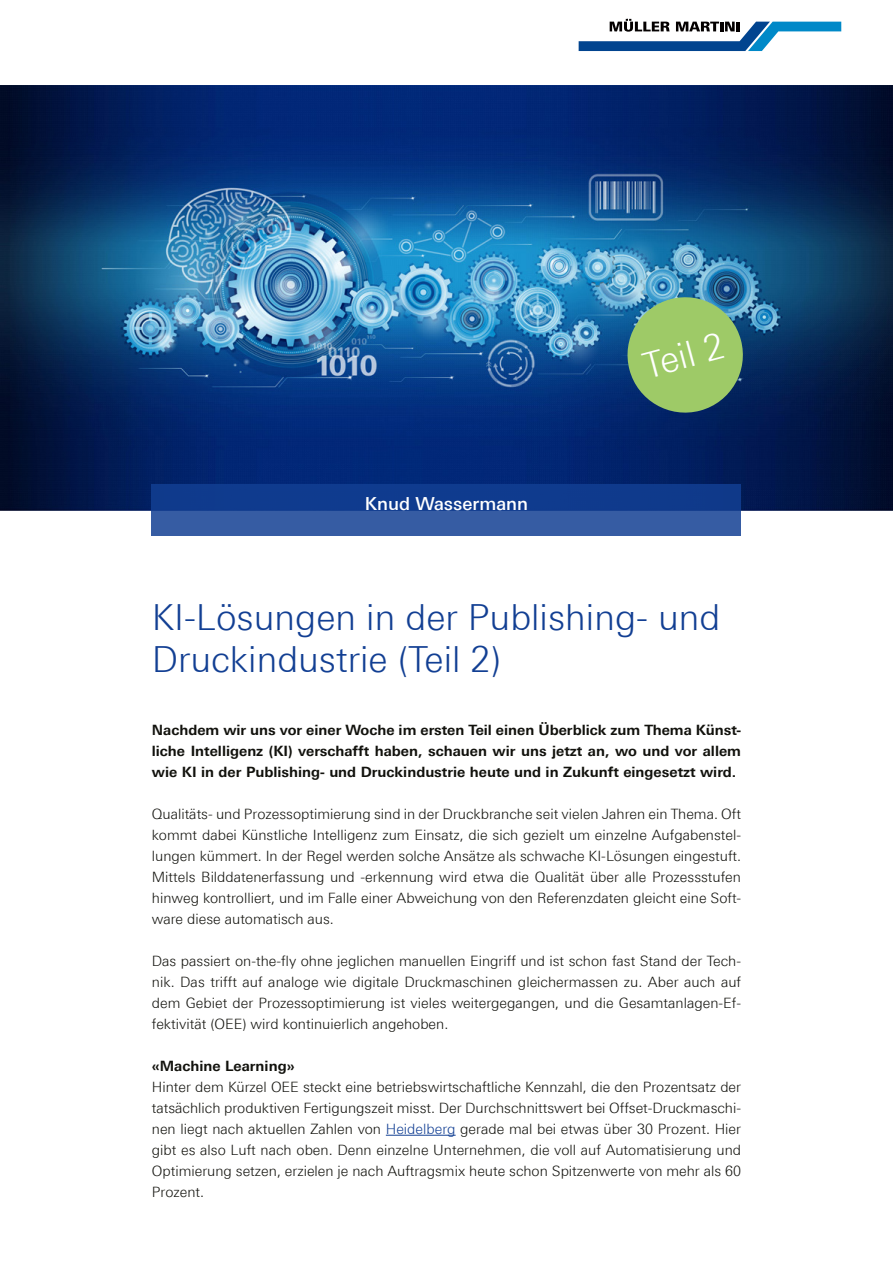
<style>
.page{position:relative;width:893px;height:1263px;background:#fff}
.page>*{position:absolute;margin:0;border:0;box-sizing:border-box;transform-origin:0 0}
.t1{font:300 36px/42px "Linotype Univers 330";color:#123f93}
.t2{font:300 36px "Linotype Univers 330";color:#fff}
.t3{font:500 18px "Linotype Univers 530";color:#fff}
.t4{font:300 14.25px/21px "Linotype Univers 330";color:#12120d;text-align:justify}
.t5{font:700 14.25px/21px "Linotype Univers 630";color:#12120d;text-align:justify}
.s1{color:#123f93}
</style>
<div class="page">
<img style="left:0;top:85px;width:893px;height:425px">
<svg style="left:579px;top:19px;width:262px;height:32px"></svg>
<svg style="left:152px;top:485px;width:589px;height:51px;background:#224b97"></svg>
<hr style="left:386px;top:1135px;width:70px;height:1px;background:#123f93">
<svg style="left:621px;top:291px;width:128px;height:128px;background:#6e9d72"></svg>
<p class="t3" style="left:365px;top:493px;width:165px">Knud Wassermann</p>
<h1 class="t2" style="left:639px;top:346px;width:84px;rotate:-15deg">Teil 2</h1>
<h1 class="t1" style="left:152px;top:596px;width:570px">KI-Lösungen in der Publishing- und<br>Druckindustrie (Teil 2)</h1>
<p class="t5" style="left:152px;top:719px;width:591px">Nachdem wir uns vor einer Woche im ersten Teil einen Überblick zum Thema Künst&shy;liche Intelligenz (KI) verschafft haben, schauen wir uns jetzt an, wo und vor allem wie KI in der Publishing- und Druckindustrie heute und in Zukunft eingesetzt wird.</p>
<p class="t4" style="left:152px;top:803px;width:591px">Qualitäts- und Prozessoptimierung sind in der Druckbranche seit vielen Jahren ein Thema. Oft kommt dabei Künstliche Intelligenz zum Einsatz, die sich gezielt um einzelne Aufgabenstel&shy;lungen kümmert. In der Regel werden solche Ansätze als schwache KI-Lösungen eingestuft.<br>Mittels Bilddatenerfassung und -erkennung wird etwa die Qualität über alle Prozessstufen hinweg kontrolliert, und im Falle einer Abweichung von den Referenzdaten gleicht eine Soft&shy;ware diese automatisch aus.</p>
<p class="t4" style="left:152px;top:950px;width:591px">Das passiert on-the-fly ohne jeglichen manuellen Eingriff und ist schon fast Stand der Tech&shy;nik. Das trifft auf analoge wie digitale Druckmaschinen gleichermassen zu. Aber auch auf dem Gebiet der Prozessoptimierung ist vieles weitergegangen, und die Gesamtanlagen-Ef&shy;fektivität (OEE) wird kontinuierlich angehoben.</p>
<p class="t5" style="left:152px;top:1055px;width:144px">«Machine Learning»</p>
<p class="t4" style="left:152px;top:1076px;width:591px">Hinter dem Kürzel OEE steckt eine betriebswirtschaftliche Kennzahl, die den Prozentsatz der tatsächlich produktiven Fertigungszeit misst. Der Durchschnittswert bei Offset-Druckmaschi&shy;nen liegt nach aktuellen Zahlen von <span class="s1">Heidelberg</span> gerade mal bei etwas über 30 Prozent. Hier gibt es also Luft nach oben. Denn einzelne Unternehmen, die voll auf Automatisierung und Optimierung setzen, erzielen je nach Auftragsmix heute schon Spitzenwerte von mehr als 60<br>Prozent.</p>
</div>
